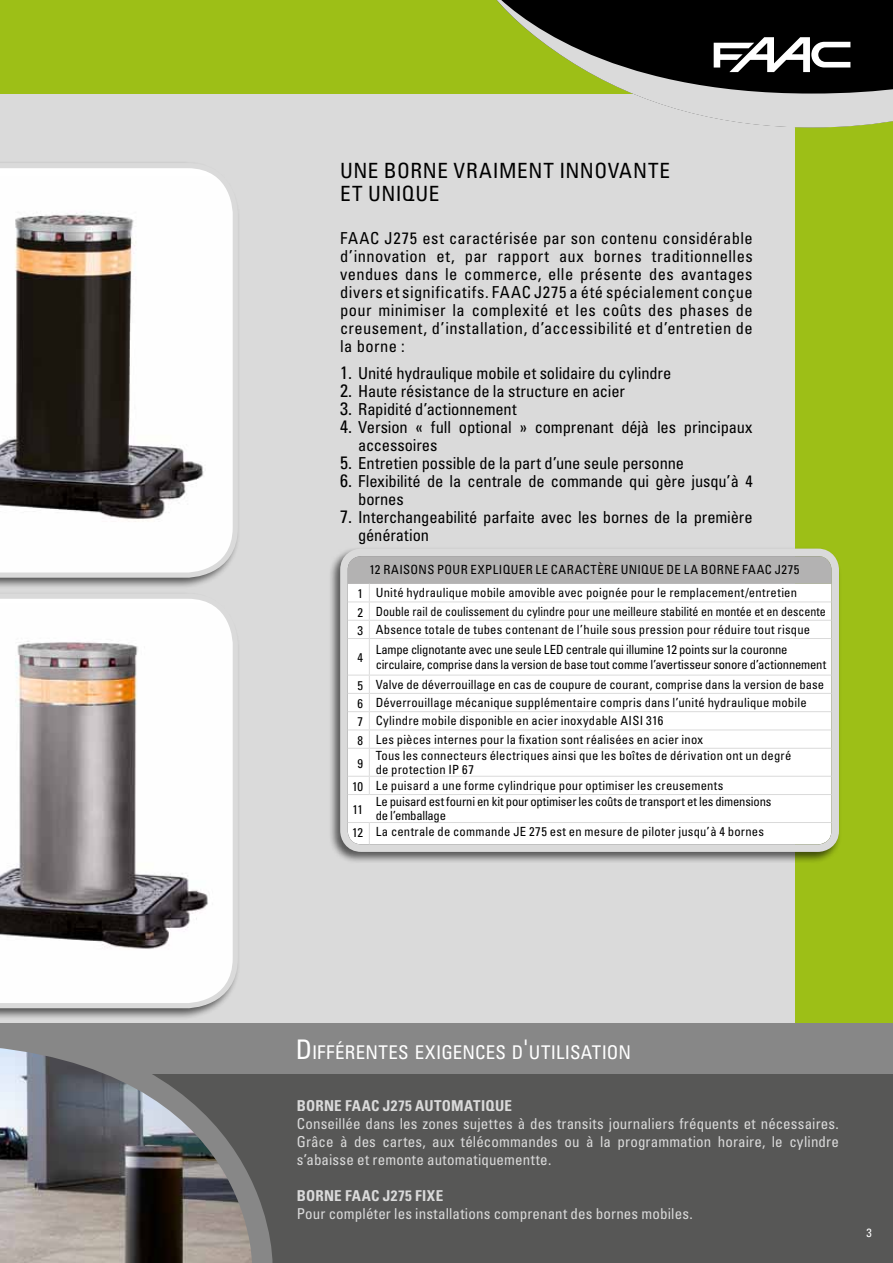
<style>
.page{position:relative;width:893px;height:1263px;background:#dadada}
.page>*{position:absolute;margin:0;border:0;box-sizing:border-box;transform-origin:0 0}
.t1{font:condensed 21px/22.5px "Univers LT Std";letter-spacing:.025em;color:#000}
.t2{font:condensed 18.9px "Univers LT Std";letter-spacing:.015em;color:#fff}
.t3{font:condensed 16.5px/18px "Univers LT Std";letter-spacing:-.005em;color:#000}
.t4{font:condensed 15px/18px "Univers LT Std";letter-spacing:.01em;color:#dadada;text-align:justify}
.t5{font:700 condensed 15px "Univers LT Std";letter-spacing:.015em;color:#dadada}
.t6{font:condensed 12.6px/18.3px "Univers LT Std";letter-spacing:.015em;color:#000}
.t7{font:condensed 12.6px/14.5px "Univers LT Std";letter-spacing:-.015em;color:#000}
.t8{font:condensed 12.6px/18.3px "Univers LT Std";letter-spacing:.015em;color:#000;scale:.95 1}
.t9{font:condensed 12.6px "Univers LT Std";color:#000}
.t10{font:condensed 12px "Univers LT Std";color:#fff}
.s1{font-size:18px}
.s2{font-style:inherit}
.s3{font-size:27px}
</style>
<div class="page">
<div style="left:0;top:0;width:893px;height:94px;background:#9dbf17"></div>
<div style="left:795px;top:0;width:98px;height:1263px;background:#9dbf17"></div>
<svg style="left:497px;top:0;width:396px;height:128px;fill:#000"></svg>
<svg style="left:714px;top:37px;width:136px;height:35px;background:#6f6f6f"></svg>
<div style="left:0;top:1023px;width:893px;height:240px;background:#575756"></div>
<div style="left:0;top:1023px;width:893px;height:51px;background:#878787"></div>
<div style="left:0;top:161px;width:240px;height:428px;background:#000;opacity:.6"></div>
<svg style="left:0;top:163px;width:238px;height:415px;background:#b2afad"></svg>
<svg style="left:0;top:599px;width:233px;height:215px;background:#d8d3d1"></svg>
<svg style="left:0;top:814px;width:273px;height:449px"></svg>
<div style="left:328px;top:546px;width:513px;height:317px;background:#000;opacity:.6"></div>
<div style="left:349px;top:639px;width:481px;height:204px;background:#fff"></div>
<svg style="left:349px;top:558px;width:481px;height:81px;background:#e5e5e5"></svg>
<hr style="left:369px;top:639px;width:1px;height:36px;background:#dadada">
<hr style="left:369px;top:638px;width:462px;height:1px;background:#dadada">
<hr style="left:369px;top:794px;width:462px;height:1px;background:#dadada">
<hr style="left:369px;top:675px;width:462px;height:1px;background:#dadada">
<hr style="left:369px;top:822px;width:462px;height:1px;background:#dadada">
<hr style="left:369px;top:693px;width:462px;height:1px;background:#dadada">
<hr style="left:369px;top:711px;width:462px;height:1px;background:#dadada">
<hr style="left:369px;top:729px;width:462px;height:1px;background:#dadada">
<hr style="left:369px;top:748px;width:462px;height:1px;background:#dadada">
<hr style="left:369px;top:776px;width:462px;height:1px;background:#dadada">
<svg style="left:349px;top:675px;width:21px;height:120px;background:#fbfbfb"></svg>
<svg style="left:349px;top:822px;width:21px;height:21px"></svg>
<div style="left:340px;top:549px;width:499px;height:303px;border:8px solid #dadada;border-radius:18px"></div>
<p class="t1" style="left:340px;top:159px;width:331px">UNE BORNE VRAIMENT INNOVANTE<br>ET UNIQUE</p>
<p class="t3" style="left:340px;top:229px;width:414px;text-align:justify">FAAC J275 est caractérisée par son contenu considérable d’innovation et, par rapport aux bornes traditionnelles vendues dans le commerce, elle présente des avantages divers et significatifs. FAAC J275 a été spécialement conçue pour minimiser la complexité et les coûts des phases de creusement, d’installation, d’accessibilité et d’entretien de la borne :</p>
<p class="t3" style="left:340px;top:364px;width:333px"><span class="s1">1.</span> Unité hydraulique mobile et solidaire du cylindre</p>
<p class="t3" style="left:340px;top:382px;width:286px"><span class="s1">2.</span> Haute résistance de la structure en acier</p>
<p class="t3" style="left:340px;top:400px;width:178px"><span class="s1">3.</span> Rapidité d’actionnement</p>
<p class="t3" style="left:358px;top:418px;width:396px;text-indent:-18px"><span class="s1">4.</span> Version « full optional » comprenant déjà les principaux accessoires</p>
<p class="t3" style="left:340px;top:454px;width:345px"><span class="s1">5.</span> Entretien possible de la part d’une seule personne</p>
<p class="t3" style="left:358px;top:472px;width:396px;text-indent:-18px"><span class="s1">6.</span> Flexibilité de la centrale de commande qui gère jusqu’à 4 bornes</p>
<p class="t3" style="left:358px;top:508px;width:396px;text-indent:-18px"><span class="s1">7.</span> Interchangeabilité parfaite avec les bornes de la première génération</p>
<p class="t6" style="left:357px;top:558px;width:444px;line-height:23px;text-align:right">12 RAISONS POUR EXPLIQUER LE CARACTÈRE UNIQUE DE LA BORNE FAAC J275<br>1 Unité hydraulique mobile amovible avec poignée pour le remplacement/entretien</p>
<p class="t8" style="left:357px;top:602px;width:495px"><span class="s2">2</span> Double rail de coulissement du cylindre pour une meilleure stabilité en montée et en descente<br><span class="s2">3</span> Absence totale de tubes contenant de l’huile sous pression pour réduire tout risque</p>
<p class="t9" style="left:357px;top:650px;width:7px">4</p>
<p class="t7" style="left:376px;top:642px;width:452px">Lampe clignotante avec une seule LED centrale qui illumine 12 points sur la couronne circulaire, comprise dans la version de base tout comme l’avertisseur sonore d’actionnement</p>
<p class="t6" style="left:357px;top:675px;width:468px"><span class="s2">5</span> Valve de déverrouillage en cas de coupure de courant, comprise dans la version de base <span class="s2">6</span> Déverrouillage mécanique supplémentaire compris dans l’unité hydraulique mobile<br><span class="s2">7</span> Cylindre mobile disponible en acier inoxydable AISI 316<br><span class="s2">8</span> Les pièces internes pour la fixation sont réalisées en acier inox</p>
<p class="t9" style="left:357px;top:755px;width:7px">9</p>
<p class="t6" style="left:376px;top:748px;width:417px;line-height:14.5px">Tous les connecteurs électriques ainsi que les boîtes de dérivation ont un degré de protection IP 67</p>
<p class="t6" style="left:352px;top:773px;width:373px;line-height:24px"><span class="s2">10</span> Le puisard a une forme cylindrique pour optimiser les creusements<br><span class="s2">11</span></p>
<p class="t7" style="left:376px;top:794px;width:397px">Le puisard est fourni en kit pour optimiser les coûts de transport et les dimensions de l’emballage</p>
<p class="t6" style="left:352px;top:822px;width:413px"><span class="s2">12</span> La centrale de commande JE 275 est en mesure de piloter jusqu’à 4 bornes</p>
<p class="t2" style="left:296px;top:1040px;width:337px"><span class="s3">D</span>IFFÉRENTES EXIGENCES D<span class="s3">'</span>UTILISATION</p>
<p class="t5" style="left:297px;top:1096px;width:217px">BORNE FAAC J275 AUTOMATIQUE</p>
<p class="t4" style="left:297px;top:1114px;width:544px">Conseillée dans les zones sujettes à des transits journaliers fréquents et nécessaires.<br>Grâce à des cartes, aux télécommandes ou à la programmation horaire, le cylindre s’abaisse et remonte automatiquementte.</p>
<p class="t5" style="left:297px;top:1186px;width:148px">BORNE FAAC J275 FIXE</p>
<p class="t4" style="left:297px;top:1204px;width:397px">Pour compléter les installations comprenant des bornes mobiles.</p>
<p class="t10" style="left:866px;top:1225px;width:7px">3</p>
</div>
